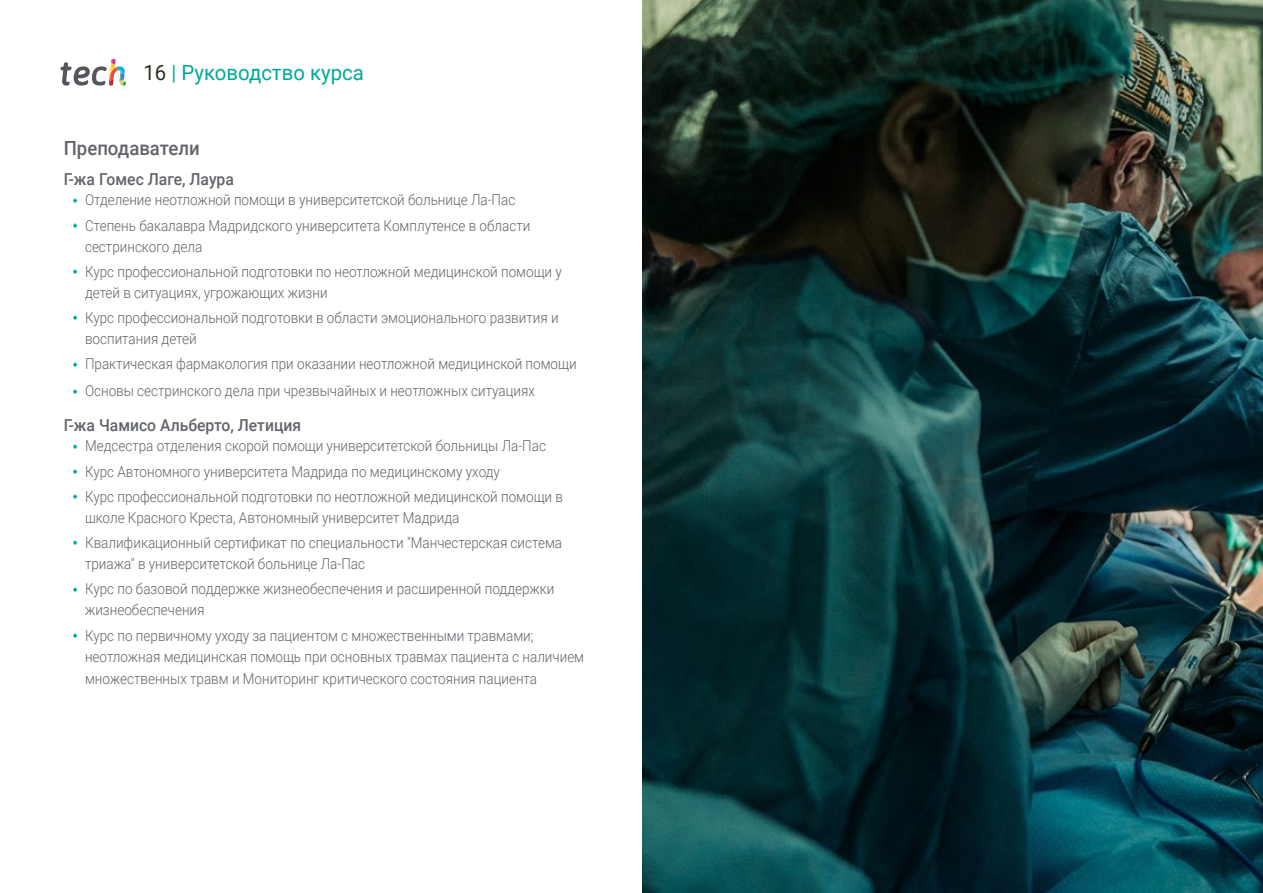
<style>
.page{position:relative;width:1263px;height:893px;background:#fff}
.page>*{position:absolute;margin:0;border:0;box-sizing:border-box;transform-origin:0 0}
.t1{font:21px "Roboto";color:#00a996}
.t2{font:500 19.5px "Roboto";color:#61646a;scale:.95 1}
.t3{font:500 16.5px "Roboto";color:#61646a;scale:.95 1}
.t4{font:300 15px/25.2px "Roboto";color:#61646a;scale:.9 1}
.s1{color:#312e20}
</style>
<div class="page">
<svg style="left:61px;top:59px;width:65px;height:27px"></svg>
<img style="left:642px;top:0;width:621px;height:893px">
<h1 class="t1" style="left:144px;top:57px;width:222px"><span class="s1">16</span> | Руководство курса</h1>
<h2 class="t2" style="left:64px;top:135px;width:144px">Преподаватели</h2>
<p class="t3" style="left:64px;top:167px;width:181px">Г-жа Гомес Лаге, Лаура</p>
<p class="t4" style="left:85px;top:187px;width:496px">Отделение неотложной помощи в университетской больнице Ла-Пас<br>Степень бакалавра Мадридского университета Комплутенсе в области</p>
<p class="t4" style="left:85px;top:233px;width:531px">сестринского дела<br>Курс профессиональной подготовки по неотложной медицинской помощи у</p>
<p class="t4" style="left:85px;top:279px;width:528px">детей в ситуациях, угрожающих жизни<br>Курс профессиональной подготовки в области эмоционального развития и</p>
<p class="t4" style="left:85px;top:326px;width:548px">воспитания детей<br>Практическая фармакология при оказании неотложной медицинской помощи</p>
<p class="t4" style="left:85px;top:378px;width:501px">Основы сестринского дела при чрезвычайных и неотложных ситуациях</p>
<p class="t3" style="left:64px;top:413px;width:251px">Г-жа Чамисо Альберто, Летиция</p>
<p class="t4" style="left:85px;top:433px;width:532px">Медсестра отделения скорой помощи университетской больницы Ла-Пас<br>Курс Автономного университета Мадрида по медицинскому уходу<br>Курс профессиональной подготовки по неотложной медицинской помощи в</p>
<p class="t4" style="left:85px;top:504px;width:532px">школе Красного Креста, Автономный университет Мадрида<br>Квалификационный сертификат по специальности "Манчестерская система</p>
<p class="t4" style="left:85px;top:551px;width:523px">триажа" в университетской больнице Ла-Пас<br>Курс по базовой поддержке жизнеобеспечения и расширенной поддержки</p>
<p class="t4" style="left:85px;top:597px;width:500px">жизнеобеспечения<br>Курс по первичному уходу за пациентом с множественными травмами;</p>
<p class="t4" style="left:85px;top:644px;width:556px;line-height:22.5px">неотложная медицинская помощь при основных травмах пациента с наличием множественных травм и Мониторинг критического состояния пациента</p>
</div>
